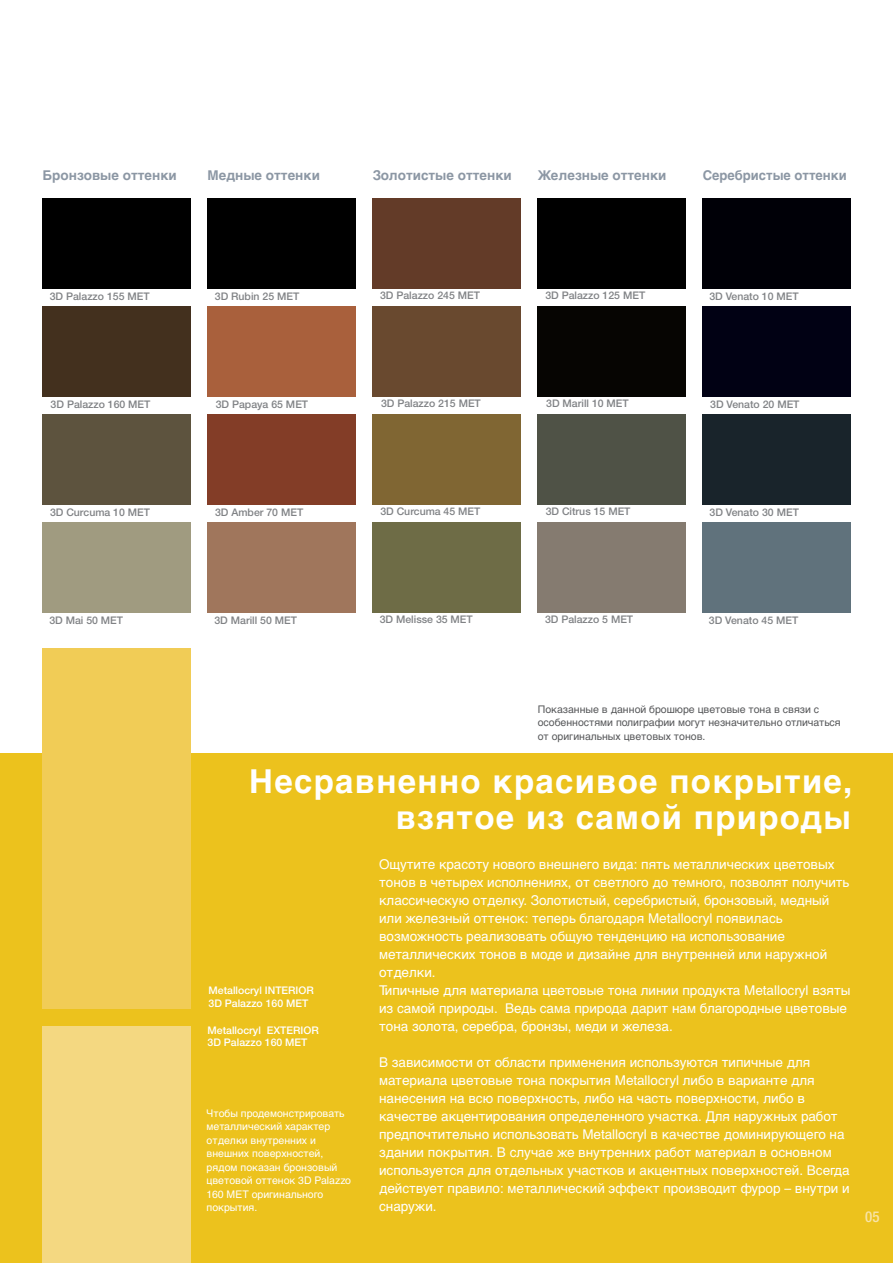
<style>
.page{position:relative;width:893px;height:1263px;background:#fff}
.page>*{position:absolute;margin:0;border:0;box-sizing:border-box;transform-origin:0 0}
.t1{font:700 33px/36px "Helvetica Cyr";letter-spacing:.04em;color:#fff;text-align:right}
.t2{font:500 condensed 15px "Helvetica Neue";color:#f8e4a8}
.t3{font:13.5px/18px "Helvetica Cyr Upright";color:#fff}
.t4{font:700 13.5px "Helvetica Cyr";color:#8c97a4}
.t5{font:500 10.5px "Helvetica Neue LT";color:#808285}
.t6{font:10.5px/13.5px "Helvetica Cyr Upright";color:#fff}
.t7{font:10.5px/13.5px "Helvetica Cyr Upright";color:#57585a}
.t8{font:500 10.5px/12.6px "Helvetica Neue LT";color:#fff}
</style>
<div class="page">
<div style="left:0;top:753px;width:892px;height:510px;background:#ecc21d"></div>
<div style="left:43px;top:1026px;width:147px;height:237px;background:#f4d881"></div>
<div style="left:43px;top:648px;width:147px;height:360px;background:#f1cc56"></div>
<div style="left:702px;top:306px;width:148px;height:90px;background:#010114"></div>
<div style="left:702px;top:414px;width:148px;height:90px;background:#19242b"></div>
<div style="left:702px;top:522px;width:148px;height:90px;background:#60727c"></div>
<div style="left:702px;top:198px;width:148px;height:90px;background:#000007"></div>
<div style="left:537px;top:306px;width:148px;height:90px;background:#060502"></div>
<div style="left:537px;top:414px;width:148px;height:90px;background:#4f5246"></div>
<div style="left:537px;top:522px;width:148px;height:90px;background:#857b70"></div>
<div style="left:537px;top:198px;width:148px;height:90px;background:#000"></div>
<div style="left:372px;top:306px;width:148px;height:90px;background:#69492f"></div>
<div style="left:372px;top:414px;width:148px;height:90px;background:#806633"></div>
<div style="left:372px;top:522px;width:148px;height:90px;background:#6e6c46"></div>
<div style="left:372px;top:198px;width:148px;height:90px;background:#633b28"></div>
<div style="left:207px;top:306px;width:148px;height:90px;background:#a9603c"></div>
<div style="left:207px;top:414px;width:148px;height:90px;background:#833d27"></div>
<div style="left:207px;top:522px;width:148px;height:90px;background:#a0765c"></div>
<div style="left:207px;top:198px;width:148px;height:90px;background:#000"></div>
<div style="left:43px;top:306px;width:147px;height:90px;background:#43301e"></div>
<div style="left:43px;top:414px;width:147px;height:90px;background:#5d533e"></div>
<div style="left:43px;top:522px;width:147px;height:90px;background:#a09b80"></div>
<div style="left:43px;top:198px;width:147px;height:90px;background:#000"></div>
<p class="t4" style="left:43px;top:170px;width:136px">Бронзовые оттенки</p>
<p class="t4" style="left:207px;top:170px;width:114px">Медные оттенки</p>
<p class="t4" style="left:372px;top:170px;width:141px">Золотистые оттенки</p>
<p class="t4" style="left:537px;top:170px;width:130px">Железные оттенки</p>
<p class="t4" style="left:702px;top:170px;width:146px">Серебристые оттенки</p>
<p class="t5" style="left:50px;top:292px;width:101px">3D Palazzo 155 MET</p>
<p class="t5" style="left:215px;top:293px;width:86px">3D Rubin 25 MET</p>
<p class="t5" style="left:380px;top:292px;width:101px">3D Palazzo 245 MET</p>
<p class="t5" style="left:545px;top:292px;width:101px">3D Palazzo 125 MET</p>
<p class="t5" style="left:709px;top:292px;width:91px">3D Venato 10 MET</p>
<p class="t5" style="left:51px;top:400px;width:101px">3D Palazzo 160 MET</p>
<p class="t5" style="left:216px;top:401px;width:94px">3D Papaya 65 MET</p>
<p class="t5" style="left:381px;top:400px;width:101px">3D Palazzo 215 MET</p>
<p class="t5" style="left:546px;top:400px;width:84px">3D Marill 10 MET</p>
<p class="t5" style="left:710px;top:400px;width:91px">3D Venato 20 MET</p>
<p class="t5" style="left:50px;top:508px;width:101px">3D Curcuma 10 MET</p>
<p class="t5" style="left:215px;top:509px;width:90px">3D Amber 70 MET</p>
<p class="t5" style="left:380px;top:508px;width:101px">3D Curcuma 45 MET</p>
<p class="t5" style="left:545px;top:508px;width:86px">3D Citrus 15 MET</p>
<p class="t5" style="left:709px;top:508px;width:91px">3D Venato 30 MET</p>
<p class="t5" style="left:49px;top:616px;width:75px">3D Mai 50 MET</p>
<p class="t5" style="left:214px;top:617px;width:84px">3D Marill 50 MET</p>
<p class="t5" style="left:380px;top:616px;width:94px">3D Melisse 35 MET</p>
<p class="t5" style="left:545px;top:616px;width:90px">3D Palazzo 5 MET</p>
<p class="t5" style="left:709px;top:616px;width:91px">3D Venato 45 MET</p>
<p class="t7" style="left:537px;top:703px;width:304px">Показанные в данной брошюре цветовые тона в связи с особенностями полиграфии могут незначительно отличаться от оригинальных цветовых тонов.</p>
<h1 class="t1" style="left:249px;top:767px;width:604px">Несравненно красивое покрытие, взятое из самой природы</h1>
<p class="t8" style="left:208px;top:985px;width:107px">Metallocryl INTERIOR<br>3D Palazzo 160 MET</p>
<p class="t8" style="left:207px;top:1025px;width:113px">Metallocryl EXTERIOR<br>3D Palazzo 160 MET</p>
<p class="t6" style="left:207px;top:1107px;width:146px">Чтобы продемонстрировать металлический характер отделки внутренних и внешних поверхностей, рядом показан бронзовый цветовой оттенок 3D Palazzo<br>160 MET оригинального покрытия.</p>
<p class="t3" style="left:379px;top:857px;width:473px">Ощутите красоту нового внешнего вида: пять металлических цветовых тонов в четырех исполнениях, от светлого до темного, позволят получить классическую отделку. Золотистый, серебристый, бронзовый, медный или железный оттенок: теперь благодаря Metallocryl появилась возможность реализовать общую тенденцию на использование металлических тонов в моде и дизайне для внутренней или наружной отделки.<br>Типичные для материала цветовые тона линии продукта Metallocryl взяты из самой природы. Ведь сама природа дарит нам благородные цветовые тона золота, серебра, бронзы, меди и железа.</p>
<p class="t3" style="left:379px;top:1055px;width:472px">В зависимости от области применения используются типичные для материала цветовые тона покрытия Metallocryl либо в варианте для нанесения на всю поверхность, либо на часть поверхности, либо в качестве акцентирования определенного участка. Для наружных работ предпочтительно использовать Metallocryl в качестве доминирующего на здании покрытия. В случае же внутренних работ материал в основном используется для отдельных участков и акцентных поверхностей. Всегда действует правило: металлический эффект производит фурор – внутри и снаружи.</p>
<p class="t2" style="left:865px;top:1211px;width:16px">05</p>
</div>
